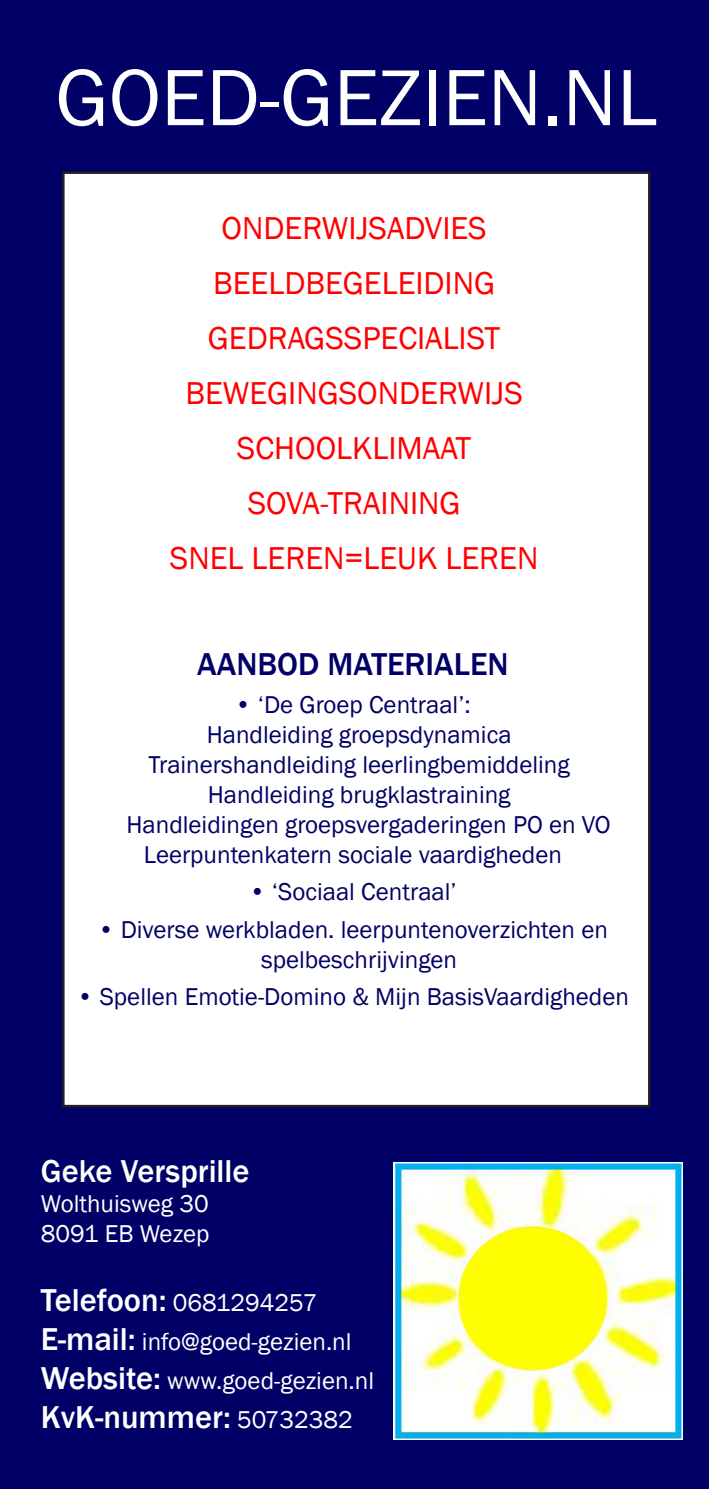
<style>
.page{position:relative;width:709px;height:1489px;background:#fff}
.page>*{position:absolute;margin:0;border:0;box-sizing:border-box;transform-origin:0 0}
.t1{font:82.5px "Franklin Gothic";color:#fff}
.t2{font:32.5px/55px "Franklin Gothic";color:#f00;text-align:center}
.t3{font:500 32.5px "Franklin Gothic";color:#fff}
.t4{font:500 32.5px "Franklin Gothic";color:#006}
.t5{font:25px/30px "Franklin Gothic";color:#006;text-align:center}
.t6{font:25px/39px "Franklin Gothic";color:#fff}
.s1{font-weight:500;font-size:32.5px}
.s2{font-weight:400;font-size:25px}
</style>
<div class="page">
<div style="left:0;top:0;width:709px;height:1488px;background:#006"></div>
<img style="left:393px;top:1162px;width:289px;height:277px">
<div style="left:63px;top:173px;width:586px;height:933px;background:#fff"></div>
<h1 class="t1" style="left:55px;top:46px;width:603px">GOED-GEZIEN.NL</h1>
<h2 class="t2" style="left:170px;top:201px;width:370px">ONDERWIJSADVIES<br>BEELDBEGELEIDING<br>GEDRAGSSPECIALIST<br>BEWEGINGSONDERWIJS<br>SCHOOLKLIMAAT<br>SOVA-TRAINING<br>SNEL LEREN=LEUK LEREN</h2>
<h2 class="t4" style="left:197px;top:644px;width:313px">AANBOD MATERIALEN</h2>
<p class="t5" style="left:235px;top:689px;width:237px">• ‘De Groep Centraal’:</p>
<p class="t5" style="left:207px;top:719px;width:306px">Handleiding groepsdynamica</p>
<p class="t5" style="left:149px;top:749px;width:422px">Trainershandleiding leerlingbemiddeling</p>
<p class="t5" style="left:208px;top:779px;width:304px">Handleiding brugklastraining</p>
<p class="t5" style="left:126px;top:809px;width:485px">Handleidingen groepsvergaderingen PO en VO</p>
<p class="t5" style="left:144px;top:839px;width:420px">Leerpuntenkatern sociale vaardigheden</p>
<p class="t5" style="left:249px;top:877px;width:209px">• ‘Sociaal Centraal’</p>
<p class="t5" style="left:98px;top:914px;width:511px">• Diverse werkbladen. leerpuntenoverzichten en spelbeschrijvingen</p>
<p class="t5" style="left:77px;top:982px;width:553px">• Spellen Emotie-Domino &amp; Mijn BasisVaardigheden</p>
<h2 class="t3" style="left:41px;top:1150px;width:210px">Geke Versprille</h2>
<p class="t6" style="left:41px;top:1188px;width:170px;line-height:30px">Wolthuisweg 30<br>8091 EB Wezep</p>
<p class="t6" style="left:41px;top:1283px;width:335px"><span class="s1">Telefoon:</span> 0681294257<br><span class="s1">E-mail:</span> info@goed-gezien.nl<br><span class="s1">Website:</span> www.goed-gezien.nl</p>
<h2 class="t3" style="left:41px;top:1396px;width:313px">KvK-nummer: <span class="s2">50732382</span></h2>
</div>
